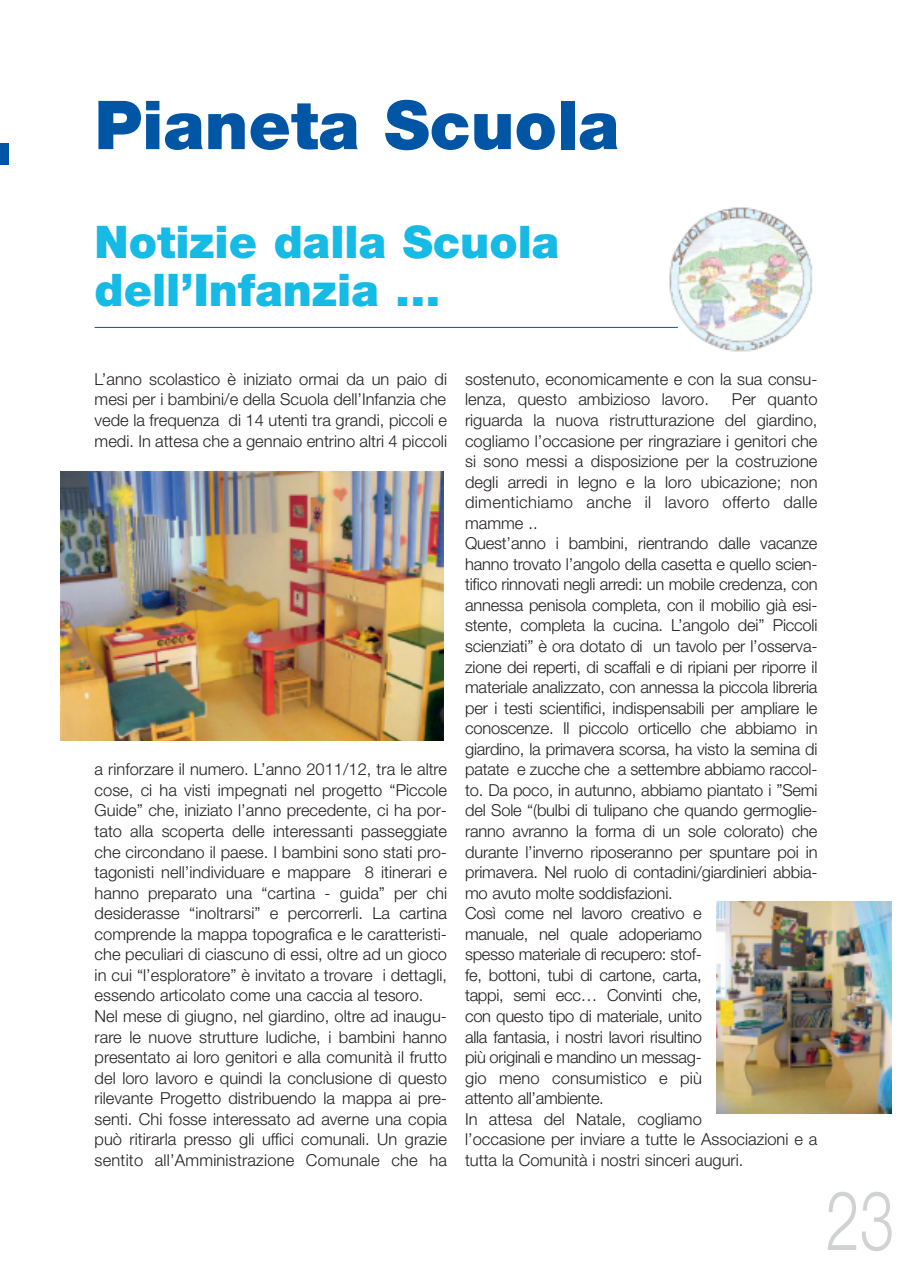
<style>
.page{position:relative;width:910px;height:1280px;background:#fff}
.page>*{position:absolute;margin:0;border:0;box-sizing:border-box;transform-origin:0 0}
.t1{font:300 82.5px "Helvetica Neue";color:#d1d2d4;scale:.75 1}
.t2{font:900 67.5px "Helvetica Neue";color:#0155a5}
.t3{font:900 45px/48px "Helvetica Neue";color:#15bae5}
.t4{font:300 16.5px/20.5px "Helvetica Neue";color:#231f20}
</style>
<div class="page">
<div style="left:0;top:143px;width:9px;height:22px;background:#0155a5"></div>
<hr style="left:95px;top:327px;width:641px;height:1px;background:#0155a5">
<img style="left:665px;top:207px;width:147px;height:145px">
<img style="left:61px;top:471px;width:382px;height:269px">
<img style="left:717px;top:901px;width:175px;height:212px">
<h2 class="t2" style="left:95px;top:85px;width:526px">Pianeta Scuola</h2>
<h3 class="t3" style="left:95px;top:217px;width:466px">Notizie dalla Scuola dell’Infanzia ...</h3>
<p class="t4" style="left:95px;top:368px;width:354px;text-align:justify">L’anno scolastico è iniziato ormai da un paio di mesi per i bambini/e della Scuola dell’Infanzia che vede la frequenza di 14 utenti tra grandi, piccoli e medi. In attesa che a gennaio entrino altri 4 piccoli</p>
<p class="t4" style="left:95px;top:759px;width:354px">a rinforzare il numero. L’anno 2011/12, tra le altre cose, ci ha visti impegnati nel progetto “Piccole Guide” che, iniziato l’anno precedente, ci ha por&shy;tato alla scoperta delle interessanti passeggiate che circondano il paese. I bambini sono stati pro&shy;tagonisti nell’individuare e mappare 8 itinerari e hanno preparato una “cartina - guida” per chi desiderasse “inoltrarsi” e percorrerli. La cartina comprende la mappa topografica e le caratteristi&shy;che peculiari di ciascuno di essi, oltre ad un gioco in cui “l’esploratore” è invitato a trovare i dettagli, essendo articolato come una caccia al tesoro.<br>Nel mese di giugno, nel giardino, oltre ad inaugu&shy;rare le nuove strutture ludiche, i bambini hanno presentato ai loro genitori e alla comunità il frutto del loro lavoro e quindi la conclusione di questo rilevante Progetto distribuendo la mappa ai pre&shy;senti. Chi fosse interessato ad averne una copia può ritirarla presso gli uffici comunali. Un grazie sentito all’Amministrazione Comunale che ha</p>
<p class="t4" style="left:465px;top:368px;width:354px">sostenuto, economicamente e con la sua consu&shy;lenza, questo ambizioso lavoro.</p>
<p class="t4" style="left:465px;top:389px;width:354px;text-indent:267px">Per quanto riguarda la nuova ristrutturazione del giardino, cogliamo l’occasione per ringraziare i genitori che si sono messi a disposizione per la costruzione degli arredi in legno e la loro ubicazione; non dimentichiamo anche il lavoro offerto dalle mamme ..<br>Quest’anno i bambini, rientrando dalle vacanze hanno trovato l’angolo della casetta e quello scien&shy;tifico rinnovati negli arredi: un mobile credenza, con annessa penisola completa, con il mobilio già esi&shy;stente, completa la cucina. L’angolo dei” Piccoli scienziati” è ora dotato di un tavolo per l’osserva&shy;zione dei reperti, di scaffali e di ripiani per riporre il materiale analizzato, con annessa la piccola libreria per i testi scientifici, indispensabili per ampliare le conoscenze. Il piccolo orticello che abbiamo in giardino, la primavera scorsa, ha visto la semina di patate e zucche che a settembre abbiamo raccol&shy;to. Da poco, in autunno, abbiamo piantato i ”Semi del Sole “(bulbi di tulipano che quando germoglie&shy;ranno avranno la forma di un sole colorato) che durante l’inverno riposeranno per spuntare poi in primavera. Nel ruolo di contadini/giardinieri abbia&shy;mo avuto molte soddisfazioni.<br>Così come nel lavoro creativo e<br>manuale, nel quale adoperiamo<br>spesso materiale di recupero: stof-<br>fe, bottoni, tubi di cartone, carta,<br>tappi, semi ecc… Convinti che,<br>con questo tipo di materiale, unito<br>alla fantasia, i nostri lavori risultino<br>più originali e mandino un messag-<br>gio meno consumistico e più<br>attento all’ambiente.<br>In attesa del Natale, cogliamo<br>l’occasione per inviare a tutte le Associazioni e a tutta la Comunità i nostri sinceri auguri.</p>
<h1 class="t1" style="left:825px;top:1170px;width:93px">23</h1>
</div>
